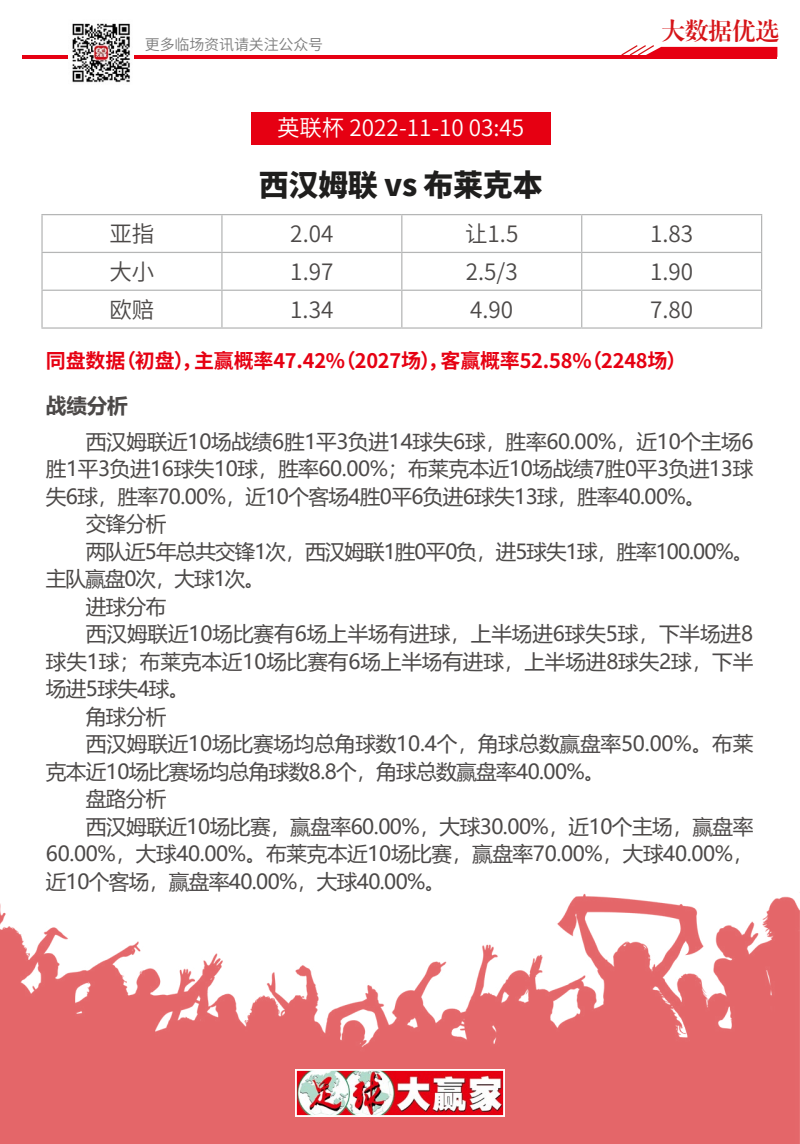
<style>
.page{position:relative;width:800px;height:1144px;background:#fff}
.page>*{position:absolute;margin:0;border:0;box-sizing:border-box;transform-origin:0 0}
.t1{font:900 30px "Noto Sans Hans";letter-spacing:-.01em;color:#1f1e1d}
.t2{font:23.75px "CT Biao Song SJ";letter-spacing:-.01em;color:#d61418}
.t3{font:600 22.5px "Noto Sans Hans";color:#4c4948}
.t4{font:600 22.5px "Noto Sans Hans";color:#fff}
.t5{font:20.62px "Microsoft Ya Hei";letter-spacing:-.02em;color:#4c4948}
.t6{font:20.62px "Microsoft Ya Hei";letter-spacing:-.045em;color:#4c4948}
.t7{font:20.62px "Microsoft Ya Hei";letter-spacing:-.05em;color:#4c4948}
.t8{font:700 20.62px "Microsoft Ya Hei";color:#4c4948}
.t9{font:700 20px "Noto Sans Hans";letter-spacing:-.01em;color:#e60012}
.t10{font:600 15px "Noto Sans Hans";letter-spacing:-.01em;color:#7d7d7d}
</style>
<div class="page">
<img style="left:0;top:892px;width:800px;height:252px">
<img style="left:298px;top:1072px;width:204px;height:42px">
<div style="left:295px;top:1069px;width:210px;height:48px;border:2px solid #fff"></div>
<hr style="left:22px;top:55px;width:755px;height:4px;background:#e60012">
<svg style="left:621px;top:45px;width:156px;height:10px"></svg>
<img style="left:68px;top:23px;width:66px;height:60px">
<hr style="left:41px;top:214px;width:181px;height:1px;background:#b5b6b6">
<hr style="left:41px;top:215px;width:2px;height:37px;background:#b5b6b6">
<hr style="left:222px;top:214px;width:180px;height:1px;background:#b5b6b6">
<hr style="left:221px;top:215px;width:2px;height:37px;background:#b5b6b6">
<hr style="left:402px;top:214px;width:180px;height:1px;background:#b5b6b6">
<hr style="left:401px;top:215px;width:1px;height:37px;background:#b5b6b6">
<hr style="left:582px;top:214px;width:180px;height:1px;background:#b5b6b6">
<hr style="left:581px;top:215px;width:1px;height:37px;background:#b5b6b6">
<hr style="left:761px;top:215px;width:1px;height:37px;background:#b5b6b6">
<hr style="left:41px;top:252px;width:181px;height:1px;background:#b5b6b6">
<hr style="left:41px;top:253px;width:2px;height:37px;background:#b5b6b6">
<hr style="left:222px;top:252px;width:180px;height:1px;background:#b5b6b6">
<hr style="left:221px;top:253px;width:2px;height:37px;background:#b5b6b6">
<hr style="left:402px;top:252px;width:180px;height:1px;background:#b5b6b6">
<hr style="left:401px;top:253px;width:1px;height:37px;background:#b5b6b6">
<hr style="left:582px;top:252px;width:180px;height:1px;background:#b5b6b6">
<hr style="left:581px;top:253px;width:1px;height:37px;background:#b5b6b6">
<hr style="left:761px;top:253px;width:1px;height:37px;background:#b5b6b6">
<hr style="left:41px;top:290px;width:181px;height:1px;background:#b5b6b6">
<hr style="left:41px;top:291px;width:2px;height:36px;background:#b5b6b6">
<hr style="left:222px;top:290px;width:180px;height:1px;background:#b5b6b6">
<hr style="left:221px;top:291px;width:2px;height:36px;background:#b5b6b6">
<hr style="left:402px;top:290px;width:180px;height:1px;background:#b5b6b6">
<hr style="left:401px;top:291px;width:1px;height:36px;background:#b5b6b6">
<hr style="left:582px;top:290px;width:180px;height:1px;background:#b5b6b6">
<hr style="left:581px;top:291px;width:1px;height:36px;background:#b5b6b6">
<hr style="left:761px;top:291px;width:1px;height:36px;background:#b5b6b6">
<hr style="left:41px;top:327px;width:181px;height:2px;background:#b5b6b6">
<hr style="left:222px;top:327px;width:180px;height:2px;background:#b5b6b6">
<hr style="left:402px;top:327px;width:180px;height:2px;background:#b5b6b6">
<hr style="left:582px;top:327px;width:180px;height:2px;background:#b5b6b6">
<div style="left:251px;top:112px;width:300px;height:33px;background:#e60012"></div>
<p class="t10" style="left:145px;top:36px;width:180px">更多临场资讯请关注公众号</p>
<p class="t4" style="left:277px;top:115px;width:249px">英联杯 2022-11-10 03:45</p>
<h1 class="t1" style="left:259px;top:168px;width:285px">西汉姆联 vs 布莱克本</h1>
<p class="t2" style="left:661px;top:19px;width:119px">大数据优选</p>
<p class="t3" style="left:109px;top:222px;width:46px">亚指</p>
<p class="t3" style="left:290px;top:222px;width:45px">2.04</p>
<p class="t3" style="left:465px;top:222px;width:55px">让1.5</p>
<p class="t3" style="left:650px;top:222px;width:45px">1.83</p>
<p class="t3" style="left:109px;top:259px;width:46px">大小</p>
<p class="t3" style="left:290px;top:259px;width:45px">1.97</p>
<p class="t3" style="left:466px;top:259px;width:53px">2.5/3</p>
<p class="t3" style="left:650px;top:259px;width:45px">1.90</p>
<p class="t3" style="left:109px;top:297px;width:46px">欧赔</p>
<p class="t3" style="left:290px;top:297px;width:45px">1.34</p>
<p class="t3" style="left:470px;top:297px;width:45px">4.90</p>
<p class="t3" style="left:650px;top:297px;width:45px">7.80</p>
<p class="t9" style="left:46px;top:349px;width:642px">同盘数据（初盘），主赢概率47.42%（2027场），客赢概率52.58%（2248场）</p>
<p class="t8" style="left:46px;top:391px;width:83px">战绩分析</p>
<p class="t5" style="left:86px;top:427px;width:669px">西汉姆联近10场战绩6胜1平3负进14球失6球，胜率60.00%，近10个主场6</p>
<p class="t5" style="left:46px;top:455px;width:709px">胜1平3负进16球失10球，胜率60.00%；布莱克本近10场战绩7胜0平3负进13球</p>
<p class="t5" style="left:46px;top:482px;width:661px">失6球，胜率70.00%，近10个客场4胜0平6负进6球失13球，胜率40.00%。</p>
<p class="t5" style="left:86px;top:510px;width:82px">交锋分析</p>
<p class="t6" style="left:86px;top:537px;width:669px">两队近5年总共交锋1次，西汉姆联1胜0平0负，进5球失1球，胜率100.00%。</p>
<p class="t7" style="left:46px;top:565px;width:221px">主队赢盘0次，大球1次。</p>
<p class="t5" style="left:86px;top:592px;width:82px">进球分布</p>
<p class="t5" style="left:86px;top:620px;width:669px">西汉姆联近10场比赛有6场上半场有进球，上半场进6球失5球，下半场进8</p>
<p class="t5" style="left:46px;top:647px;width:709px">球失1球；布莱克本近10场比赛有6场上半场有进球，上半场进8球失2球，下半</p>
<p class="t5" style="left:46px;top:675px;width:145px">场进5球失4球。</p>
<p class="t5" style="left:86px;top:702px;width:82px">角球分析</p>
<p class="t5" style="left:86px;top:730px;width:669px">西汉姆联近10场比赛场均总角球数10.4个，角球总数赢盘率50.00%。布莱</p>
<p class="t5" style="left:46px;top:757px;width:560px">克本近10场比赛场均总角球数8.8个，角球总数赢盘率40.00%。</p>
<p class="t5" style="left:86px;top:785px;width:82px">盘路分析</p>
<p class="t5" style="left:86px;top:812px;width:669px">西汉姆联近10场比赛，赢盘率60.00%，大球30.00%，近10个主场，赢盘率</p>
<p class="t5" style="left:46px;top:840px;width:709px">60.00%，大球40.00%。布莱克本近10场比赛，赢盘率70.00%，大球40.00%，</p>
<p class="t5" style="left:46px;top:867px;width:401px">近10个客场，赢盘率40.00%，大球40.00%。</p>
</div>
